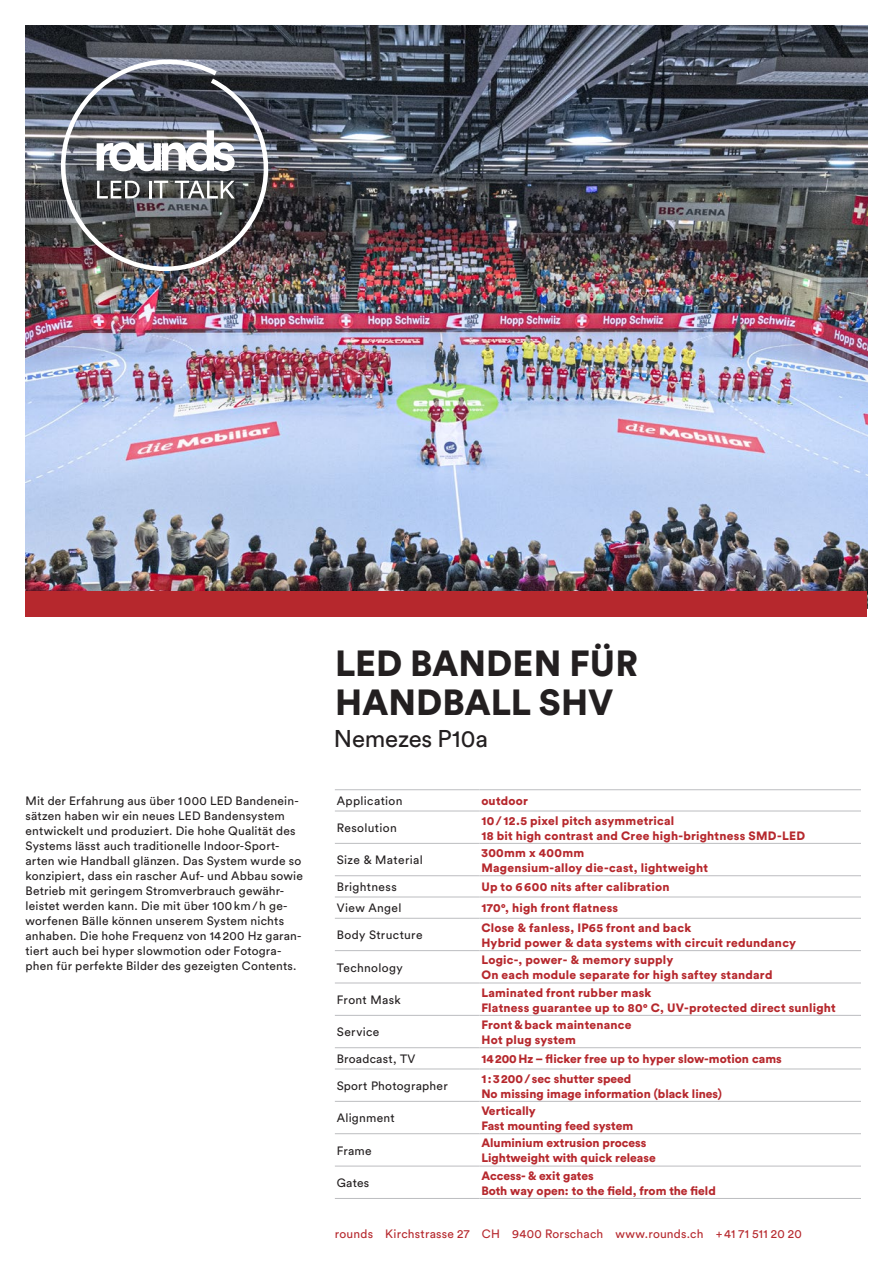
<style>
.page{position:relative;width:893px;height:1263px;background:#fff}
.page>*{position:absolute;margin:0;border:0;box-sizing:border-box;transform-origin:0 0}
.t1{font:900 36px/39px "Circular Std";color:#231f20}
.t2{font:24px "Circular Std";letter-spacing:-.005em;color:#231f20}
.t3{font:900 12px "Circular Std";letter-spacing:.015em;color:#b6282d}
.t4{font:12px/15px "Circular Std";letter-spacing:.02em;color:#231f20}
.t5{font:12px "Circular Std";letter-spacing:.02em;color:#b6282d}
.t6{font:900 12px "Circular Std";letter-spacing:-.005em;color:#b6282d}
</style>
<div class="page">
<img style="left:26px;top:26px;width:841px;height:565px">
<hr style="left:335px;top:789px;width:144px;height:1px;background:#bcbdc0">
<hr style="left:479px;top:789px;width:382px;height:1px;background:#bcbdc0">
<hr style="left:335px;top:811px;width:144px;height:1px;background:#bcbdc0">
<hr style="left:479px;top:811px;width:382px;height:1px;background:#bcbdc0">
<hr style="left:335px;top:843px;width:144px;height:1px;background:#bcbdc0">
<hr style="left:479px;top:843px;width:382px;height:1px;background:#bcbdc0">
<hr style="left:335px;top:875px;width:144px;height:1px;background:#bcbdc0">
<hr style="left:479px;top:875px;width:382px;height:1px;background:#bcbdc0">
<hr style="left:335px;top:897px;width:144px;height:1px;background:#bcbdc0">
<hr style="left:479px;top:897px;width:382px;height:1px;background:#bcbdc0">
<hr style="left:335px;top:918px;width:144px;height:1px;background:#bcbdc0">
<hr style="left:479px;top:918px;width:382px;height:1px;background:#bcbdc0">
<hr style="left:335px;top:950px;width:144px;height:1px;background:#bcbdc0">
<hr style="left:479px;top:950px;width:382px;height:1px;background:#bcbdc0">
<hr style="left:335px;top:982px;width:144px;height:1px;background:#bcbdc0">
<hr style="left:479px;top:982px;width:382px;height:1px;background:#bcbdc0">
<hr style="left:335px;top:1015px;width:144px;height:1px;background:#bcbdc0">
<hr style="left:479px;top:1015px;width:382px;height:1px;background:#bcbdc0">
<hr style="left:335px;top:1047px;width:144px;height:1px;background:#bcbdc0">
<hr style="left:479px;top:1047px;width:382px;height:1px;background:#bcbdc0">
<hr style="left:335px;top:1068px;width:144px;height:1px;background:#bcbdc0">
<hr style="left:479px;top:1068px;width:382px;height:1px;background:#bcbdc0">
<hr style="left:335px;top:1101px;width:144px;height:1px;background:#bcbdc0">
<hr style="left:479px;top:1101px;width:382px;height:1px;background:#bcbdc0">
<hr style="left:335px;top:1133px;width:144px;height:1px;background:#bcbdc0">
<hr style="left:479px;top:1133px;width:382px;height:1px;background:#bcbdc0">
<hr style="left:335px;top:1166px;width:144px;height:1px;background:#bcbdc0">
<hr style="left:479px;top:1166px;width:382px;height:1px;background:#bcbdc0">
<hr style="left:335px;top:1198px;width:144px;height:1px;background:#bcbdc0">
<hr style="left:479px;top:1198px;width:382px;height:1px;background:#bcbdc0">
<img style="left:61px;top:60px;width:207px;height:211px">
<div style="left:26px;top:591px;width:841px;height:26px;background:#b6282d"></div>
<p class="t4" style="left:26px;top:794px;width:279px">Mit der Erfahrung aus über 1000 LED Bandenein&shy;sätzen haben wir ein neues LED Bandensystem entwickelt und produziert. Die hohe Qualität des Systems lässt auch traditionelle Indoor-Sport&shy;arten wie Handball glänzen. Das System wurde so konzipiert, dass ein rascher Auf- und Abbau sowie Betrieb mit geringem Stromverbrauch gewähr&shy;leistet werden kann. Die mit über 100km/h ge&shy;worfenen Bälle können unserem System nichts anhaben. Die hohe Frequenz von 14200 Hz garan&shy;tiert auch bei hyper slowmotion oder Fotogra&shy;phen für perfekte Bilder des gezeigten Contents.</p>
<p class="t1" style="left:335px;top:642px;width:304px">LED BANDEN FÜR<br>HANDBALL SHV</p>
<p class="t2" style="left:334px;top:724px;width:155px">Nemezes P10a</p>
<p class="t4" style="left:337px;top:793px;width:67px">Application</p>
<p class="t3" style="left:481px;top:793px;width:48px">outdoor</p>
<p class="t4" style="left:337px;top:820px;width:61px">Resolution</p>
<p class="t3" style="left:481px;top:812px;width:194px">10/ 12.5 pixel pitch asymmetrical</p>
<p class="t3" style="left:481px;top:827px;width:325px">18 bit high contrast and Cree high-brightness SMD-LED</p>
<p class="t4" style="left:337px;top:852px;width:87px">Size &amp; Material</p>
<p class="t3" style="left:481px;top:845px;width:104px">300mm x 400mm</p>
<p class="t3" style="left:481px;top:860px;width:228px">Magensium-alloy die-cast, lightweight</p>
<p class="t4" style="left:337px;top:879px;width:62px">Brightness</p>
<p class="t3" style="left:481px;top:879px;width:190px">Up to 6600 nits after calibration</p>
<p class="t4" style="left:337px;top:901px;width:66px">View Angel</p>
<p class="t3" style="left:481px;top:900px;width:138px">170°, high front flatness</p>
<p class="t4" style="left:337px;top:927px;width:87px">Body Structure</p>
<p class="t3" style="left:481px;top:919px;width:211px">Close &amp; fanless, IP65 front and back</p>
<p class="t3" style="left:481px;top:934px;width:316px">Hybrid power &amp; data systems with circuit redundancy</p>
<p class="t4" style="left:337px;top:960px;width:68px">Technology</p>
<p class="t4" style="left:337px;top:992px;width:66px">Front Mask</p>
<p class="t4" style="left:337px;top:1024px;width:44px">Service</p>
<p class="t3" style="left:481px;top:952px;width:193px">Logic-, power- &amp; memory supply</p>
<p class="t3" style="left:481px;top:967px;width:293px">On each module separate for high saftey standard</p>
<p class="t3" style="left:481px;top:984px;width:172px">Laminated front rubber mask</p>
<p class="t3" style="left:481px;top:999px;width:356px">Flatness guarantee up to 80° C, UV-protected direct sunlight</p>
<p class="t3" style="left:481px;top:1017px;width:152px">Front&amp;back maintenance</p>
<p class="t3" style="left:481px;top:1032px;width:96px">Hot plug system</p>
<p class="t4" style="left:337px;top:1051px;width:80px">Broadcast, TV</p>
<p class="t3" style="left:481px;top:1051px;width:302px">14200Hz – flicker free up to hyper slow-motion cams</p>
<p class="t4" style="left:337px;top:1078px;width:113px">Sport Photographer</p>
<p class="t3" style="left:481px;top:1070px;width:152px">1 :3200/ sec shutter speed</p>
<p class="t3" style="left:481px;top:1085px;width:242px">No missing image information (black lines)</p>
<p class="t4" style="left:337px;top:1110px;width:59px">Alignment</p>
<p class="t4" style="left:337px;top:1143px;width:36px">Frame</p>
<p class="t4" style="left:337px;top:1175px;width:34px">Gates</p>
<p class="t3" style="left:481px;top:1103px;width:56px">Vertically</p>
<p class="t3" style="left:481px;top:1118px;width:153px">Fast mounting feed system</p>
<p class="t3" style="left:481px;top:1135px;width:167px">Aluminium extrusion process</p>
<p class="t3" style="left:481px;top:1150px;width:176px">Lightweight with quick release</p>
<p class="t6" style="left:481px;top:1167px;width:114px">Access- &amp; exit gates</p>
<p class="t3" style="left:481px;top:1182px;width:236px">Both way open: to the field, from the field</p>
<p class="t5" style="left:335px;top:1226px;width:469px">rounds Kirchstrasse 27 CH 9400 Rorschach www.rounds.ch +41 71 511 20 20</p>
</div>
